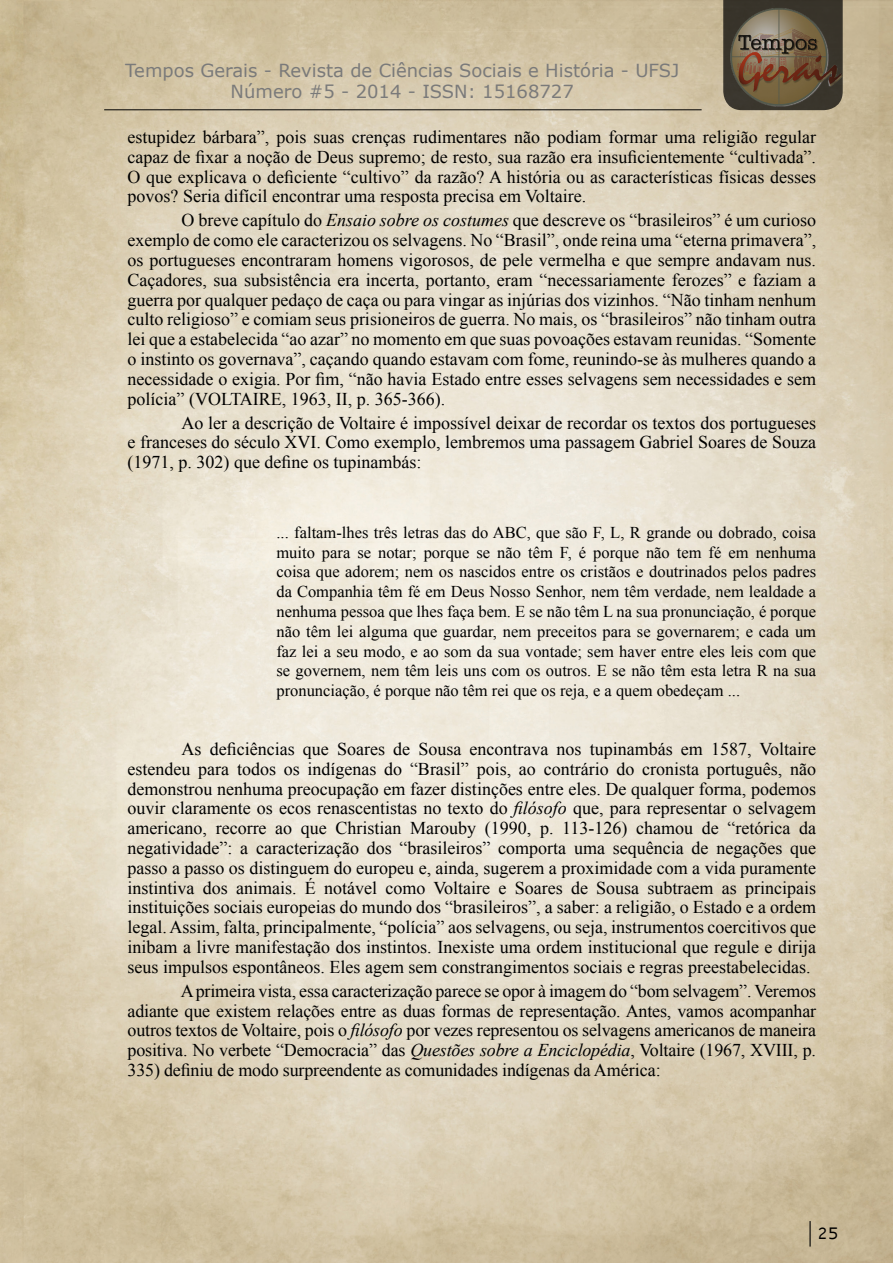
<style>
.page{position:relative;width:893px;height:1263px;background:#fff}
.page>*{position:absolute;margin:0;border:0;box-sizing:border-box;transform-origin:0 0}
.t1{font:18px/19.8px "Times New Roman";color:#000;text-align:justify}
.t2{font:18px/21.6px "Verdana";color:#7a7a7a;text-align:center}
.t3{font:18px "Raavi";color:#000}
.t4{font:16.5px/19.8px "Times New Roman";color:#000;text-align:justify}
.s1{font-style:italic}
</style>
<div class="page">
<img style="left:0;top:0;width:893px;height:1263px">
<hr style="left:104px;top:109px;width:598px;height:1px;background:#000">
<svg style="left:723px;top:0;width:120px;height:110px"></svg>
<img style="left:724px;top:4px;width:169px;height:106px">
<hr style="left:809px;top:1221px;width:2px;height:25px;background:#000">
<p class="t2" style="left:125px;top:59px;width:556px">Tempos Gerais - Revista de Ciências Sociais e História - UFSJ<br>Número #5 - 2014 - ISSN: 15168727</p>
<p class="t1" style="left:128px;top:126px;width:690px">estupidez bárbara”, pois suas crenças rudimentares não podiam formar uma religião regular capaz de fixar a noção de Deus supremo; de resto, sua razão era insuficientemente “cultivada”.<br>O que explicava o deficiente “cultivo” da razão? A história ou as características físicas desses povos? Seria difícil encontrar uma resposta precisa em Voltaire.</p>
<p class="t1" style="left:128px;top:210px;width:690px;text-indent:54px">O breve capítulo do <span class="s1">Ensaio sobre os costumes</span> que descreve os “brasileiros” é um curioso exemplo de como ele caracterizou os selvagens. No “Brasil”, onde reina uma “eterna primavera”, os portugueses encontraram homens vigorosos, de pele vermelha e que sempre andavam nus.<br>Caçadores, sua subsistência era incerta, portanto, eram “necessariamente ferozes” e faziam a guerra por qualquer pedaço de caça ou para vingar as injúrias dos vizinhos. “Não tinham nenhum culto religioso” e comiam seus prisioneiros de guerra. No mais, os “brasileiros” não tinham outra lei que a estabelecida “ao azar” no momento em que suas povoações estavam reunidas. “Somente o instinto os governava”, caçando quando estavam com fome, reunindo-se às mulheres quando a necessidade o exigia. Por fim, “não havia Estado entre esses selvagens sem necessidades e sem polícia” (VOLTAIRE, 1963, II, p. 365-366).</p>
<p class="t1" style="left:128px;top:412px;width:690px;text-indent:54px">Ao ler a descrição de Voltaire é impossível deixar de recordar os textos dos portugueses e franceses do século XVI. Como exemplo, lembremos uma passagem Gabriel Soares de Souza (1971, p. 302) que define os tupinambás:</p>
<p class="t4" style="left:276px;top:522px;width:541px">... faltam-lhes três letras das do ABC, que são F, L, R grande ou dobrado, coisa muito para se notar; porque se não têm F, é porque não tem fé em nenhuma coisa que adorem; nem os nascidos entre os cristãos e doutrinados pelos padres da Companhia têm fé em Deus Nosso Senhor, nem têm verdade, nem lealdade a nenhuma pessoa que lhes faça bem. E se não têm L na sua pronunciação, é porque não têm lei alguma que guardar, nem preceitos para se governarem; e cada um faz lei a seu modo, e ao som da sua vontade; sem haver entre eles leis com que se governem, nem têm leis uns com os outros. E se não têm esta letra R na sua pronunciação, é porque não têm rei que os reja, e a quem obedeçam ...</p>
<p class="t1" style="left:128px;top:738px;width:690px;text-indent:54px">As deficiências que Soares de Sousa encontrava nos tupinambás em 1587, Voltaire estendeu para todos os indígenas do “Brasil” pois, ao contrário do cronista português, não demonstrou nenhuma preocupação em fazer distinções entre eles. De qualquer forma, podemos ouvir claramente os ecos renascentistas no texto do <span class="s1">filósofo</span> que, para representar o selvagem americano, recorre ao que Christian Marouby (1990, p. 113-126) chamou de “retórica da negatividade”: a caracterização dos “brasileiros” comporta uma sequência de negações que passo a passo os distinguem do europeu e, ainda, sugerem a proximidade com a vida puramente instintiva dos animais. É notável como Voltaire e Soares de Sousa subtraem as principais instituições sociais europeias do mundo dos “brasileiros”, a saber: a religião, o Estado e a ordem legal. Assim, falta, principalmente, “polícia” aos selvagens, ou seja, instrumentos coercitivos que inibam a livre manifestação dos instintos. Inexiste uma ordem institucional que regule e dirija seus impulsos espontâneos. Eles agem sem constrangimentos sociais e regras preestabelecidas.</p>
<p class="t1" style="left:128px;top:980px;width:690px;text-indent:53px">A primeira vista, essa caracterização parece se opor à imagem do “bom selvagem”. Veremos adiante que existem relações entre as duas formas de representação. Antes, vamos acompanhar outros textos de Voltaire, pois o <span class="s1">filósofo</span> por vezes representou os selvagens americanos de maneira positiva. No verbete “Democracia” das <span class="s1">Questões sobre a Enciclopédia</span>, Voltaire (1967, XVIII, p.<br>335) definiu de modo surpreendente as comunidades indígenas da América:</p>
<p class="t3" style="left:817px;top:1222px;width:22px">25</p>
</div>
